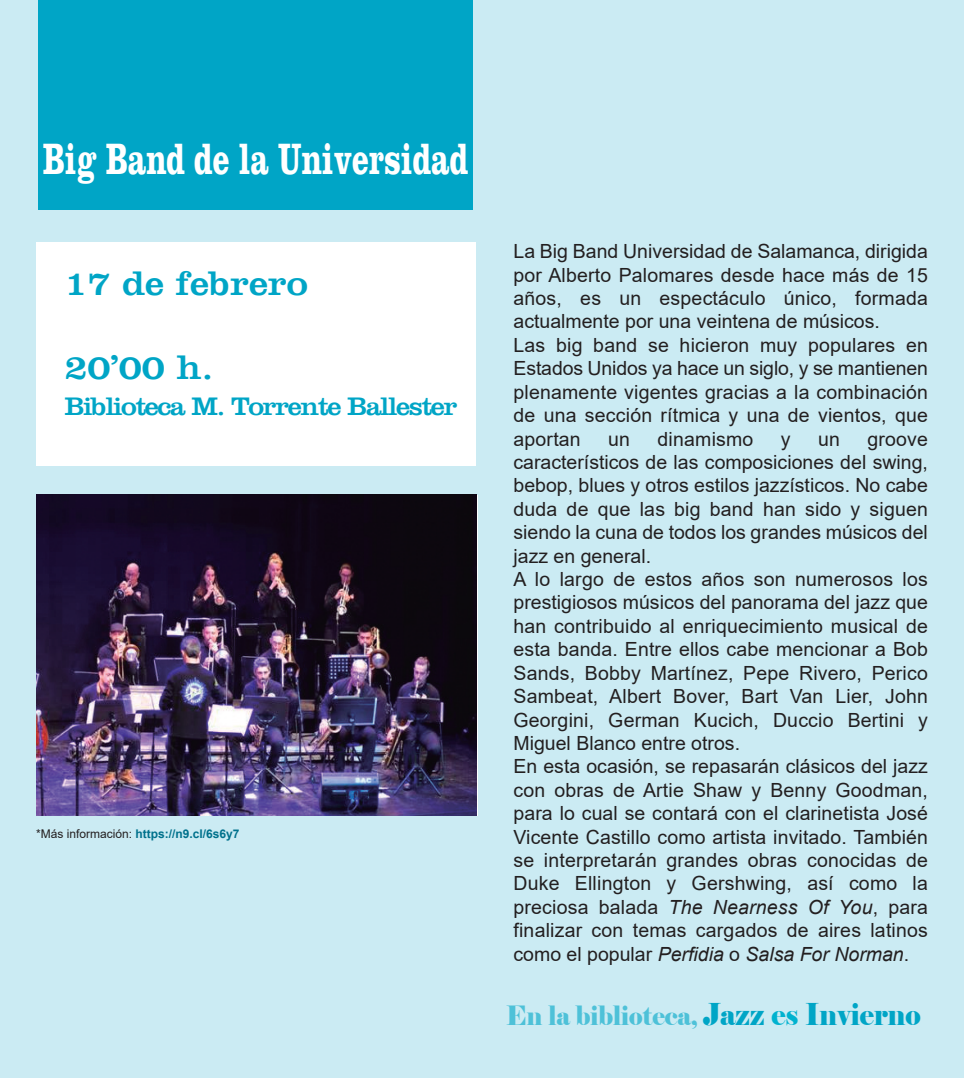
<style>
.page{position:relative;width:964px;height:1078px;background:#fff}
.page>*{position:absolute;margin:0;border:0;box-sizing:border-box;transform-origin:0 0}
.t1{font:700 45px "Clarendon";color:#fff;scale:.67 1}
.t2{font:35px "Clarendon";color:#00a5c6;scale:1.08 1}
.t3{font:26.5px "Elephant";color:#4ec1d8;scale:.9 1}
.t4{font:26px "Clarendon";letter-spacing:-.05em;color:#00a5c6;scale:1.08 1}
.t5{font:19.5px/23.4px "Arial";letter-spacing:.01em;color:#231f20}
.t6{font:700 12px "Arial";color:#00718c}
.s1{font-weight:400;color:#231f20}
.s2{font-style:italic}
.s3{font-size:30px;color:#00a5c6}
.s4{font-size:30px;color:#00b2cf}
</style>
<div class="page">
<div style="left:0;top:0;width:964px;height:1077px;background:#cbebf3"></div>
<div style="left:38px;top:0;width:434px;height:210px;background:#00a5c6"></div>
<img style="left:36px;top:495px;width:441px;height:320px">
<div style="left:36px;top:242px;width:439px;height:223px;background:#fff"></div>
<h1 class="t1" style="left:43px;top:132px;width:636px">Big Band de la Universidad</h1>
<h2 class="t2" style="left:64px;top:263px;width:227px">17 de febrero</h2>
<h2 class="t2" style="left:64px;top:347px;width:139px">20’00 h.</h2>
<h3 class="t4" style="left:64px;top:391px;width:366px">Biblioteca M. Torrente Ballester</h3>
<p class="t6" style="left:36px;top:826px;width:205px"><span class="s1">*Más información:</span> https://n9.cl/6s6y7</p>
<p class="t5" style="left:513px;top:240px;width:416px">La Big Band Universidad de Salamanca, dirigida por Alberto Palomares desde hace más de 15 años, es un espectáculo único, formada actualmente por una veintena de músicos.<br>Las big band se hicieron muy populares en Estados Unidos ya hace un siglo, y se mantienen plenamente vigentes gracias a la combinación de una sección rítmica y una de vientos, que aportan</p>
<p class="t5" style="left:608px;top:427px;width:23px">un</p>
<p class="t5" style="left:657px;top:427px;width:97px">dinamismo</p>
<p class="t5" style="left:781px;top:427px;width:11px">y</p>
<p class="t5" style="left:818px;top:427px;width:23px">un</p>
<p class="t5" style="left:513px;top:427px;width:416px;text-indent:354px">groove característicos de las composiciones del swing, bebop, blues y otros estilos jazzísticos. No cabe duda de que las big band han sido y siguen siendo la cuna de todos los grandes músicos del jazz en general.<br>A lo largo de estos años son numerosos los prestigiosos músicos del panorama del jazz que han contribuido al enriquecimiento musical de esta banda. Entre ellos cabe mencionar a Bob Sands, Bobby Martínez, Pepe Rivero, Perico Sambeat, Albert Bover, Bart Van Lier, John Georgini, German Kucich, Duccio Bertini y Miguel Blanco entre otros.<br>En esta ocasión, se repasarán clásicos del jazz con obras de Artie Shaw y Benny Goodman, para lo cual se contará con el clarinetista José Vicente Castillo como artista invitado. También se interpretarán grandes obras conocidas de Duke Ellington y Gershwing, así como la preciosa balada <span class="s2">The Nearness Of You</span>, para finalizar con temas cargados de aires latinos como el popular <span class="s2">Perfidia</span> o <span class="s2">Salsa For Norman</span>.</p>
<h3 class="t3" style="left:506px;top:999px;width:462px">En la biblioteca, <span class="s3">Jazz</span> <span class="s4">es</span> <span class="s3">Invierno</span></h3>
</div>
